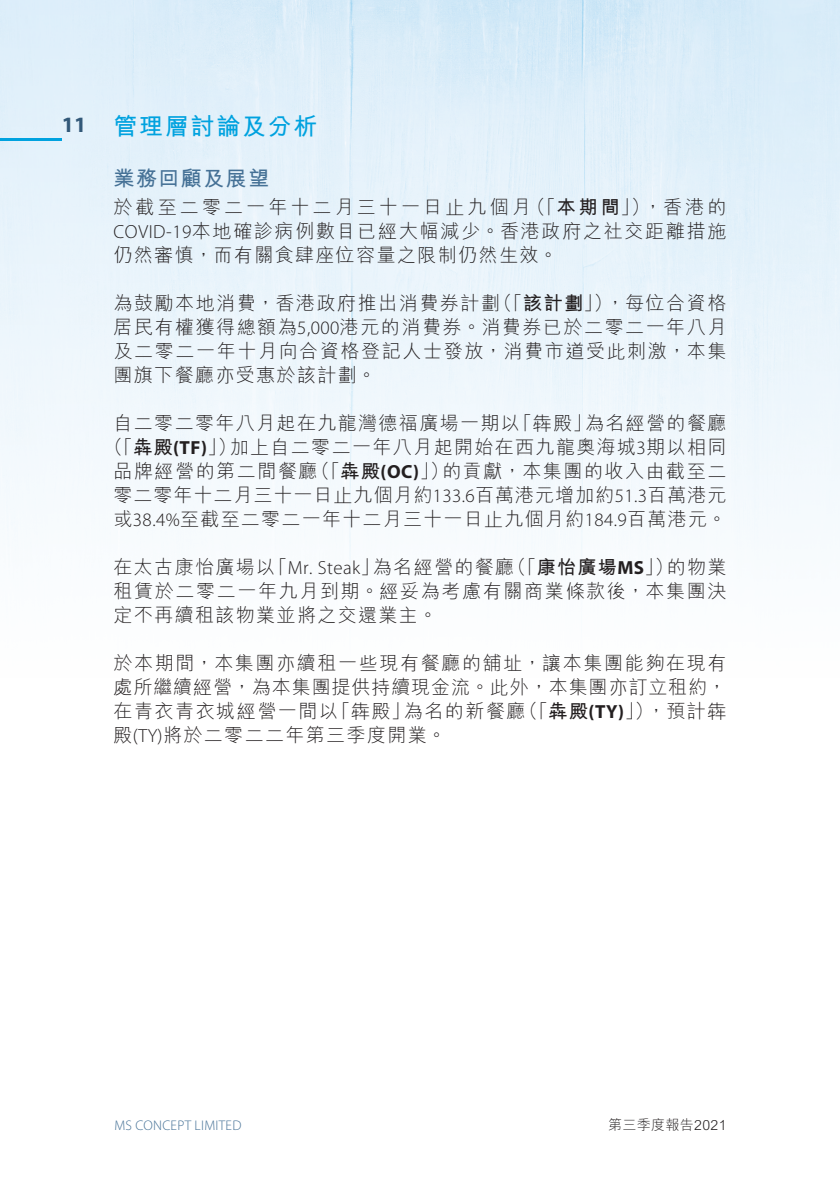
<style>
.page{position:relative;width:840px;height:1191px;background:#fff}
.page>*{position:absolute;margin:0;border:0;box-sizing:border-box;transform-origin:0 0}
._01_H1{font:700 24px "M Hei HK";letter-spacing:.07em;color:#00a2df}
.t1{font:700 22px "Myriad Pro";color:#325878}
._02_H2{font:700 21px "M Hei HK";letter-spacing:.07em;color:#457196}
._00_txt{font:300 19px/24px "M Hei HK";letter-spacing:.08em;color:#231f20}
._00_txt-2{font:300 19px "Myriad Pro";letter-spacing:.02em;color:#231f20}
.t2{font:300 14px "Myriad Pro";letter-spacing:.02em;color:#457196}
.t3{font:300 14px "M Hei HK";letter-spacing:.025em;color:#231f20}
.s1{font-weight:700}
.s2{font-family:"Myriad Pro"}
.s3{font-family:"DF Hei Std W3";font-weight:400}
.s4{font-family:"Myriad Pro";font-weight:700}
.s5{font-family:"M Hei HK"}
</style>
<div class="page">
<img style="left:0;top:0;width:839px;height:583px">
<hr style="left:0;top:138px;width:62px;height:3px;background:#00a2df">
<p class="t1" style="left:62px;top:110px;width:26px">11</p>
<p class="_01_H1" style="left:113px;top:109px;width:205px">管理層討論及分析</p>
<p class="_02_H2" style="left:113px;top:163px;width:157px">業務回顧及展望</p>
<p class="_00_txt" style="left:526px;top:194px;width:125px">（「<span class="s1">本期間</span>」）</p>
<p class="_00_txt" style="left:113px;top:194px;width:614px">於截至二零二一年十二月三十一日止九個月<br><span class="s2">COVID-19</span>本地確診病例數目已經大幅減少。香港政府之社交距離措施仍然審慎，而有關食肆座位容量之限制仍然生效。</p>
<p class="_00_txt" style="left:605px;top:290px;width:122px">，每位合資格</p>
<p class="_00_txt" style="left:643px;top:194px;width:84px">，香港的</p>
<p class="_00_txt" style="left:493px;top:290px;width:120px">（「<span class="s1">該計劃</span>」）</p>
<p class="_00_txt" style="left:113px;top:290px;width:614px">為鼓勵本地消費，香港政府推出消費券計劃<br>居民有權獲得總額為<span class="s2">5,000</span>港元的消費券。消費券已於二零二一年八月及二零二一年十月向合資格登記人士發放，消費市道受此刺激，本集團旗下餐廳亦受惠於該計劃。</p>
<p class="_00_txt" style="left:584px;top:410px;width:143px">為名經營的餐廳</p>
<p class="_00_txt" style="left:230px;top:410px;width:498px;text-indent:-116px">自二零二零年八月起在九龍灣德福廣場一期以<br>加上自二零二一年八月起開始在西九龍奧海城<span class="s2">3</span>期以相同</p>
<p class="_00_txt" style="left:513px;top:410px;width:80px">「<span class="s3">犇</span>殿」</p>
<p class="_00_txt" style="left:104px;top:434px;width:134px">（「<span class="s1">犇殿</span><span class="s4">(TF)</span>」）</p>
<p class="_00_txt" style="left:311px;top:458px;width:139px">（「<span class="s1">犇殿</span><span class="s4">(OC)</span>」）</p>
<p class="_00_txt" style="left:113px;top:458px;width:614px">品牌經營的第二間餐廳<br>零二零年十二月三十一日止九個月約<span class="s2">133.6</span>百萬港元增加約<span class="s2">51.3</span>百萬港元或<span class="s2">38.4%</span>至截至二零二一年十二月三十一日止九個月約<span class="s2">184.9</span>百萬港元。</p>
<p class="_00_txt" style="left:666px;top:554px;width:61px">的物業</p>
<p class="_00_txt" style="left:442px;top:458px;width:285px">的貢獻，本集團的收入由截至二</p>
<p class="_00_txt" style="left:507px;top:554px;width:167px">（「<span class="s1">康怡廣場</span><span class="s4">MS</span>」）</p>
<p class="_00_txt" style="left:113px;top:554px;width:614px">在太古康怡廣場以<br>租賃於二零二一年九月到期。經妥為考慮有關商業條款後，本集團決定不再續租該物業並將之交還業主。</p>
<p class="_00_txt" style="left:113px;top:650px;width:614px;text-align:right">於本期間，本集團亦續租一些現有餐廳的舖址，讓本集團能夠在現有處所繼續經營，為本集團提供持續現金流。此外，本集團亦訂立租約，，預計<span class="s3">犇</span></p>
<p class="_00_txt" style="left:373px;top:554px;width:143px">為名經營的餐廳</p>
<p class="_00_txt-2" style="left:268px;top:556px;width:112px"><span class="s5">「</span>Mr. Steak<span class="s5">」</span></p>
<p class="_00_txt" style="left:519px;top:698px;width:136px">（「<span class="s1">犇殿</span><span class="s4">(TY)</span>」）</p>
<p class="_00_txt" style="left:403px;top:698px;width:123px">為名的新餐廳</p>
<p class="_00_txt" style="left:113px;top:698px;width:334px">在青衣青衣城經營一間以<br>殿<span class="s2">(TY)</span>將於二零二二年第三季度開業。</p>
<p class="_00_txt" style="left:331px;top:698px;width:80px">「<span class="s3">犇</span>殿」</p>
<p class="t2" style="left:114px;top:1116px;width:129px">MS CONCEPT LIMITED</p>
<p class="t3" style="left:607px;top:1115px;width:120px">第三季度報告2021</p>
</div>
